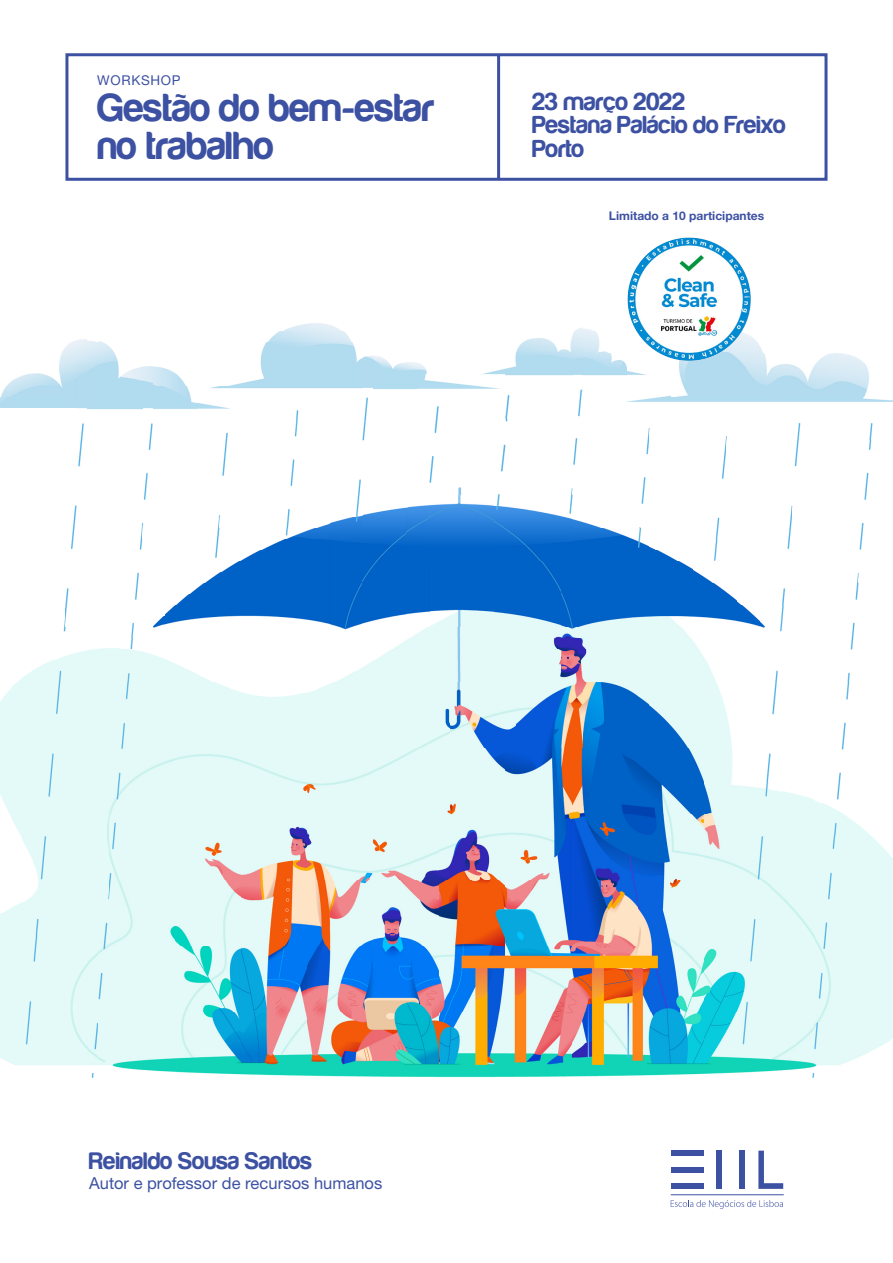
<style>
.page{position:relative;width:893px;height:1263px;background:#fff}
.page>*{position:absolute;margin:0;border:0;box-sizing:border-box;transform-origin:0 0}
.t1{font:700 40.5px/37.5px "Harabara";color:#3d51a3}
.t2{font:700 25.5px/23.7px "Harabara";color:#3d51a3}
.t3{font:700 24.75px "Harabara";letter-spacing:.005em;color:#3d51a3}
.t4{font:16.5px "Helvetica Neue LT Pro";color:#3d51a3}
.t5{font:13.5px "Helvetica Neue LT Pro";letter-spacing:.05em;color:#3d51a3}
.t6{font:700 12px "Helvetica Neue LT Pro";color:#3d51a3}
</style>
<div class="page">
<div style="left:87px;top:649px;width:11px;height:429px;background:#e4faf8"></div>
<img style="left:109px;top:814px;width:661px;height:263px">
<img style="left:770px;top:791px;width:45px;height:287px">
<div style="left:0;top:902px;width:87px;height:163px;background:#e3faf8"></div>
<div style="left:98px;top:660px;width:11px;height:405px;background:#e4faf8"></div>
<div style="left:814px;top:836px;width:55px;height:231px;background:#e3faf8"></div>
<img style="left:892px;top:858px;width:1px;height:181px">
<img style="left:24px;top:891px;width:63px;height:11px">
<div style="left:32px;top:660px;width:55px;height:231px;background:#e3faf8"></div>
<img style="left:21px;top:671px;width:11px;height:187px">
<img style="left:10px;top:679px;width:11px;height:156px">
<img style="left:814px;top:803px;width:33px;height:33px">
<img style="left:847px;top:825px;width:24px;height:11px">
<img style="left:0;top:690px;width:10px;height:124px">
<svg style="left:847px;top:817px;width:11px;height:8px"></svg>
<img style="left:109px;top:748px;width:595px;height:66px">
<img style="left:704px;top:781px;width:67px;height:33px">
<svg style="left:814px;top:791px;width:6px;height:12px"></svg>
<img style="left:836px;top:772px;width:5px;height:28px">
<svg style="left:770px;top:781px;width:12px;height:11px"></svg>
<img style="left:704px;top:715px;width:29px;height:66px">
<img style="left:766px;top:753px;width:5px;height:28px">
<img style="left:841px;top:722px;width:5px;height:28px">
<div style="left:109px;top:682px;width:133px;height:66px;background:#e3faf8"></div>
<img style="left:319px;top:682px;width:330px;height:66px">
<img style="left:649px;top:671px;width:55px;height:77px">
<img style="left:704px;top:671px;width:22px;height:44px">
<img style="left:772px;top:671px;width:6px;height:44px">
<img style="left:846px;top:682px;width:4px;height:18px">
<img style="left:109px;top:649px;width:66px;height:33px">
<img style="left:175px;top:664px;width:22px;height:18px">
<img style="left:197px;top:674px;width:15px;height:8px">
<img style="left:336px;top:671px;width:313px;height:11px">
<svg style="left:847px;top:672px;width:3px;height:10px"></svg>
<img style="left:357px;top:660px;width:354px;height:11px">
<img style="left:56px;top:650px;width:31px;height:10px">
<svg style="left:98px;top:649px;width:11px;height:11px"></svg>
<img style="left:376px;top:649px;width:329px;height:11px">
<img style="left:850px;top:622px;width:5px;height:28px">
<img style="left:130px;top:638px;width:3px;height:11px">
<img style="left:393px;top:638px;width:305px;height:11px">
<img style="left:63px;top:617px;width:2px;height:15px">
<img style="left:131px;top:616px;width:33px;height:22px">
<img style="left:330px;top:517px;width:33px;height:113px">
<img style="left:411px;top:627px;width:279px;height:11px">
<img style="left:760px;top:616px;width:23px;height:16px">
<img style="left:65px;top:588px;width:4px;height:36px">
<img style="left:164px;top:605px;width:166px;height:20px">
<img style="left:363px;top:507px;width:44px;height:117px">
<img style="left:429px;top:561px;width:264px;height:66px">
<img style="left:693px;top:583px;width:44px;height:39px">
<img style="left:737px;top:605px;width:23px;height:22px">
<img style="left:407px;top:506px;width:22px;height:109px">
<img style="left:781px;top:605px;width:3px;height:11px">
<img style="left:135px;top:572px;width:4px;height:28px">
<div style="left:176px;top:594px;width:154px;height:11px;background:#0061c6"></div>
<img style="left:782px;top:588px;width:4px;height:17px">
<img style="left:855px;top:573px;width:4px;height:27px">
<div style="left:190px;top:583px;width:140px;height:11px;background:#0061c6"></div>
<img style="left:205px;top:572px;width:125px;height:11px">
<img style="left:693px;top:570px;width:20px;height:13px">
<img style="left:221px;top:561px;width:109px;height:11px">
<img style="left:139px;top:525px;width:4px;height:25px">
<img style="left:215px;top:517px;width:5px;height:41px">
<img style="left:240px;top:550px;width:90px;height:11px">
<img style="left:429px;top:495px;width:66px;height:66px">
<img style="left:495px;top:506px;width:77px;height:55px">
<img style="left:572px;top:528px;width:77px;height:33px">
<img style="left:649px;top:550px;width:29px;height:11px">
<img style="left:714px;top:539px;width:4px;height:22px">
<img style="left:859px;top:522px;width:5px;height:28px">
<img style="left:71px;top:506px;width:5px;height:43px">
<img style="left:262px;top:539px;width:68px;height:11px">
<svg style="left:649px;top:546px;width:7px;height:4px"></svg>
<img style="left:787px;top:506px;width:6px;height:43px">
<img style="left:142px;top:523px;width:1px;height:16px">
<img style="left:286px;top:528px;width:44px;height:11px">
<img style="left:715px;top:517px;width:5px;height:22px">
<img style="left:219px;top:515px;width:1px;height:13px">
<img style="left:286px;top:509px;width:4px;height:19px">
<img style="left:317px;top:523px;width:13px;height:5px">
<img style="left:572px;top:519px;width:29px;height:9px">
<img style="left:355px;top:479px;width:8px;height:38px">
<img style="left:143px;top:473px;width:5px;height:27px">
<svg style="left:496px;top:495px;width:4px;height:11px"></svg>
<img style="left:570px;top:488px;width:2px;height:18px">
<img style="left:641px;top:477px;width:5px;height:27px">
<img style="left:864px;top:473px;width:5px;height:27px">
<img style="left:290px;top:459px;width:5px;height:27px">
<svg style="left:458px;top:487px;width:4px;height:8px"></svg>
<img style="left:222px;top:432px;width:6px;height:44px">
<img style="left:429px;top:456px;width:5px;height:27px">
<img style="left:721px;top:437px;width:5px;height:42px">
<img style="left:76px;top:339px;width:11px;height:128px">
<img style="left:500px;top:444px;width:6px;height:28px">
<img style="left:573px;top:438px;width:5px;height:27px">
<img style="left:794px;top:422px;width:7px;height:45px">
<img style="left:646px;top:428px;width:3px;height:27px">
<img style="left:143px;top:366px;width:10px;height:84px">
<img style="left:363px;top:356px;width:11px;height:85px">
<img style="left:869px;top:440px;width:3px;height:10px">
<img style="left:294px;top:418px;width:4px;height:19px">
<img style="left:434px;top:407px;width:5px;height:26px">
<img style="left:869px;top:423px;width:4px;height:17px">
<img style="left:0;top:374px;width:76px;height:34px">
<img style="left:87px;top:363px;width:56px;height:46px">
<img style="left:153px;top:385px;width:44px;height:24px">
<img style="left:197px;top:402px;width:33px;height:7px">
<svg style="left:297px;top:410px;width:2px;height:8px"></svg>
<img style="left:506px;top:396px;width:4px;height:22px">
<img style="left:572px;top:328px;width:11px;height:89px">
<img style="left:626px;top:396px;width:267px;height:6px">
<img style="left:210px;top:385px;width:153px;height:4px">
<img style="left:374px;top:356px;width:44px;height:33px">
<img style="left:418px;top:374px;width:88px;height:15px">
<img style="left:671px;top:352px;width:99px;height:44px">
<img style="left:770px;top:363px;width:99px;height:33px">
<img style="left:153px;top:366px;width:23px;height:19px">
<svg style="left:175px;top:374px;width:11px;height:11px"></svg>
<img style="left:233px;top:374px;width:130px;height:11px">
<img style="left:506px;top:352px;width:66px;height:24px">
<img style="left:583px;top:352px;width:44px;height:24px">
<img style="left:627px;top:371px;width:19px;height:4px">
<img style="left:59px;top:341px;width:17px;height:33px">
<img style="left:260px;top:341px;width:103px;height:33px">
<svg style="left:418px;top:363px;width:9px;height:11px"></svg>
<img style="left:483px;top:368px;width:23px;height:6px">
<img style="left:87px;top:341px;width:31px;height:22px">
<img style="left:817px;top:353px;width:47px;height:10px">
<img style="left:517px;top:338px;width:55px;height:14px">
<img style="left:583px;top:330px;width:22px;height:22px">
<img style="left:722px;top:332px;width:37px;height:20px">
<svg style="left:759px;top:345px;width:4px;height:7px"></svg>
<img style="left:269px;top:330px;width:82px;height:11px">
<img style="left:285px;top:323px;width:55px;height:7px">
<svg style="left:758px;top:1151px;width:25px;height:38px"></svg>
<div style="left:739px;top:1151px;width:6px;height:38px;background:#3d51a3"></div>
<div style="left:717px;top:1151px;width:5px;height:38px;background:#3d51a3"></div>
<div style="left:671px;top:1151px;width:32px;height:5px;background:#3d51a3"></div>
<div style="left:671px;top:1167px;width:32px;height:5px;background:#3d51a3"></div>
<div style="left:671px;top:1183px;width:32px;height:6px;background:#3d51a3"></div>
<hr style="left:671px;top:1194px;width:113px;height:1px;background:#3d51a3">
<svg style="left:671px;top:1200px;width:112px;height:9px"></svg>
<svg style="left:65px;top:53px;width:763px;height:128px"></svg>
<img style="left:628px;top:238px;width:123px;height:123px;border-radius:62px">
<p class="t5" style="left:97px;top:72px;width:85px">WORKSHOP</p>
<p class="t1" style="left:98px;top:90px;width:338px">Gestão do bem-estar no trabalho</p>
<p class="t2" style="left:532px;top:90px;width:255px">23 março 2022<br>Pestana Palácio do Freixo</p>
<p class="t2" style="left:532px;top:137px;width:53px">Porto</p>
<p class="t6" style="left:609px;top:208px;width:157px">Limitado a 10 participantes</p>
<p class="t3" style="left:89px;top:1148px;width:224px">Reinaldo Sousa Santos</p>
<p class="t4" style="left:89px;top:1173px;width:295px">Autor e professor de recursos humanos</p>
</div>
